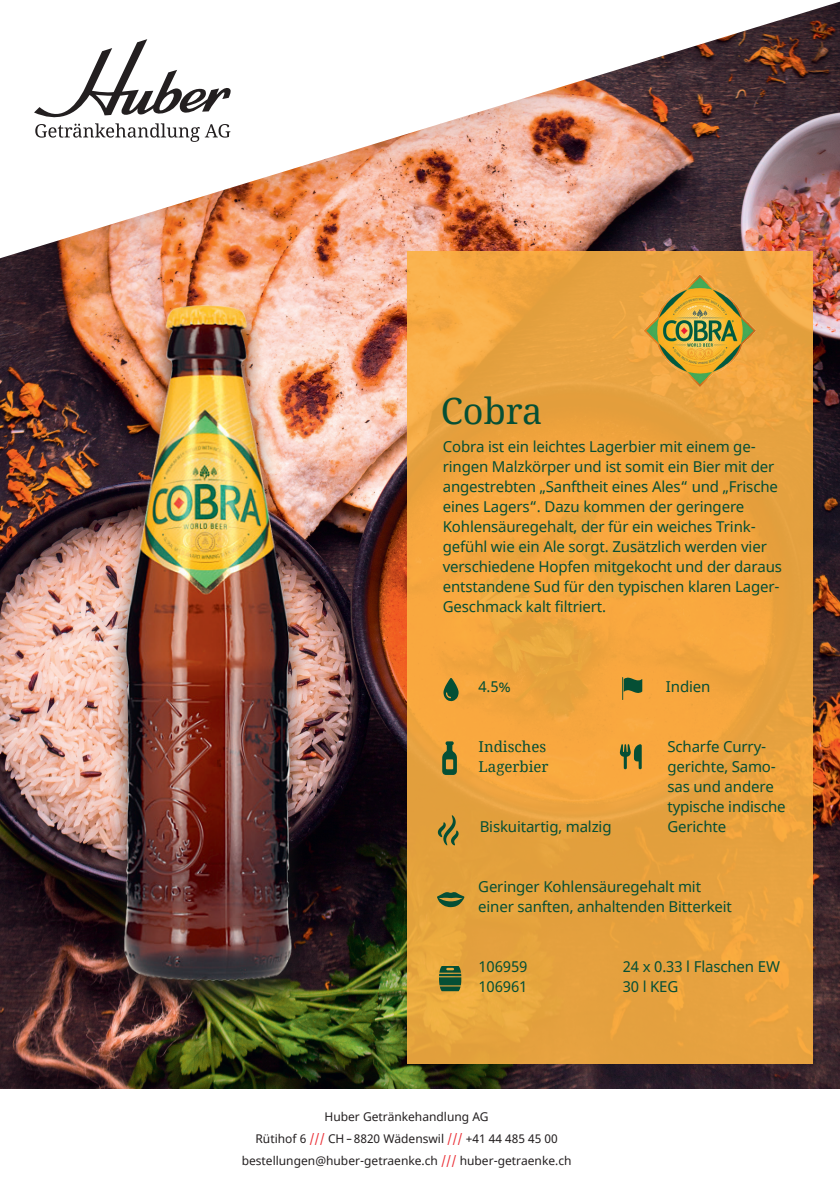
<style>
.page{position:relative;width:840px;height:1191px;background:#fff}
.page>*{position:absolute;margin:0;border:0;box-sizing:border-box;transform-origin:0 0}
.t1{font:36px "Noto Serif";color:#054f35}
.t2{font:15px/20px "Noto Sans";letter-spacing:-.01em;color:#054f35}
.t3{font:15px/20px "Noto Serif";color:#054f35}
.t4{font:12px/22px "Noto Sans";color:#231f20;text-align:center}
.s1{color:#ea2e35}
</style>
<div class="page">
<img style="left:0;top:308px;width:839px;height:781px">
<div style="left:0;top:0;width:839px;height:308px;background:#231f20;opacity:.2"></div>
<img style="left:0;top:0;width:839px;height:258px">
<div style="left:406px;top:251px;width:406px;height:812px;background:linear-gradient(to right,#efa740,#eba23f)"></div>
<svg style="left:34px;top:39px;width:198px;height:103px"></svg>
<img style="left:41px;top:274px;width:333px;height:738px">
<svg style="left:436px;top:891px;width:28px;height:16px"></svg>
<img style="left:640px;top:272px;width:117px;height:116px">
<svg style="left:443px;top:678px;width:15px;height:23px"></svg>
<svg style="left:442px;top:741px;width:14px;height:34px"></svg>
<svg style="left:439px;top:966px;width:22px;height:25px"></svg>
<svg style="left:619px;top:744px;width:22px;height:25px"></svg>
<svg style="left:622px;top:677px;width:20px;height:23px"></svg>
<svg style="left:437px;top:815px;width:21px;height:30px"></svg>
<h1 class="t1" style="left:440px;top:386px;width:103px">Cobra</h1>
<p class="t2" style="left:442px;top:437px;width:340px">Cobra ist ein leichtes Lagerbier mit einem ge&shy;ringen Malzkörper und ist somit ein Bier mit der angestrebten „Sanftheit eines Ales“ und „Frische eines Lagers“. Dazu kommen der geringere Kohlensäuregehalt, der für ein weiches Trink&shy;gefühl wie ein Ale sorgt. Zusätzlich werden vier verschiedene Hopfen mitgekocht und der daraus entstandene Sud für den typischen klaren Lager-Geschmack kalt filtriert.</p>
<p class="t2" style="left:478px;top:677px;width:34px">4.5%</p>
<p class="t2" style="left:665px;top:677px;width:46px">Indien</p>
<p class="t3" style="left:478px;top:736px;width:72px">Indisches<br>Lagerbier</p>
<p class="t2" style="left:667px;top:737px;width:120px">Scharfe Curry&shy;gerichte, Samo&shy;sas und andere typische indische</p>
<p class="t2" style="left:479px;top:817px;width:133px">Biskuitartig, malzig</p>
<p class="t2" style="left:667px;top:817px;width:60px">Gerichte</p>
<p class="t2" style="left:478px;top:877px;width:255px">Geringer Kohlensäuregehalt mit einer sanften, anhaltenden Bitterkeit</p>
<p class="t2" style="left:478px;top:957px;width:50px">106959</p>
<p class="t2" style="left:622px;top:957px;width:159px">24 x 0.33 l Flaschen EW</p>
<p class="t2" style="left:478px;top:977px;width:50px">106961</p>
<p class="t2" style="left:622px;top:977px;width:57px">30 l KEG</p>
<p class="t4" style="left:241px;top:1106px;width:331px">Huber Getränkehandlung AG<br>Rütihof 6 <span class="s1">///</span> CH – 8820 Wädenswil <span class="s1">///</span> +41 44 485 45 00 bestellungen@huber-getraenke.ch <span class="s1">///</span> huber-getraenke.ch</p>
</div>
